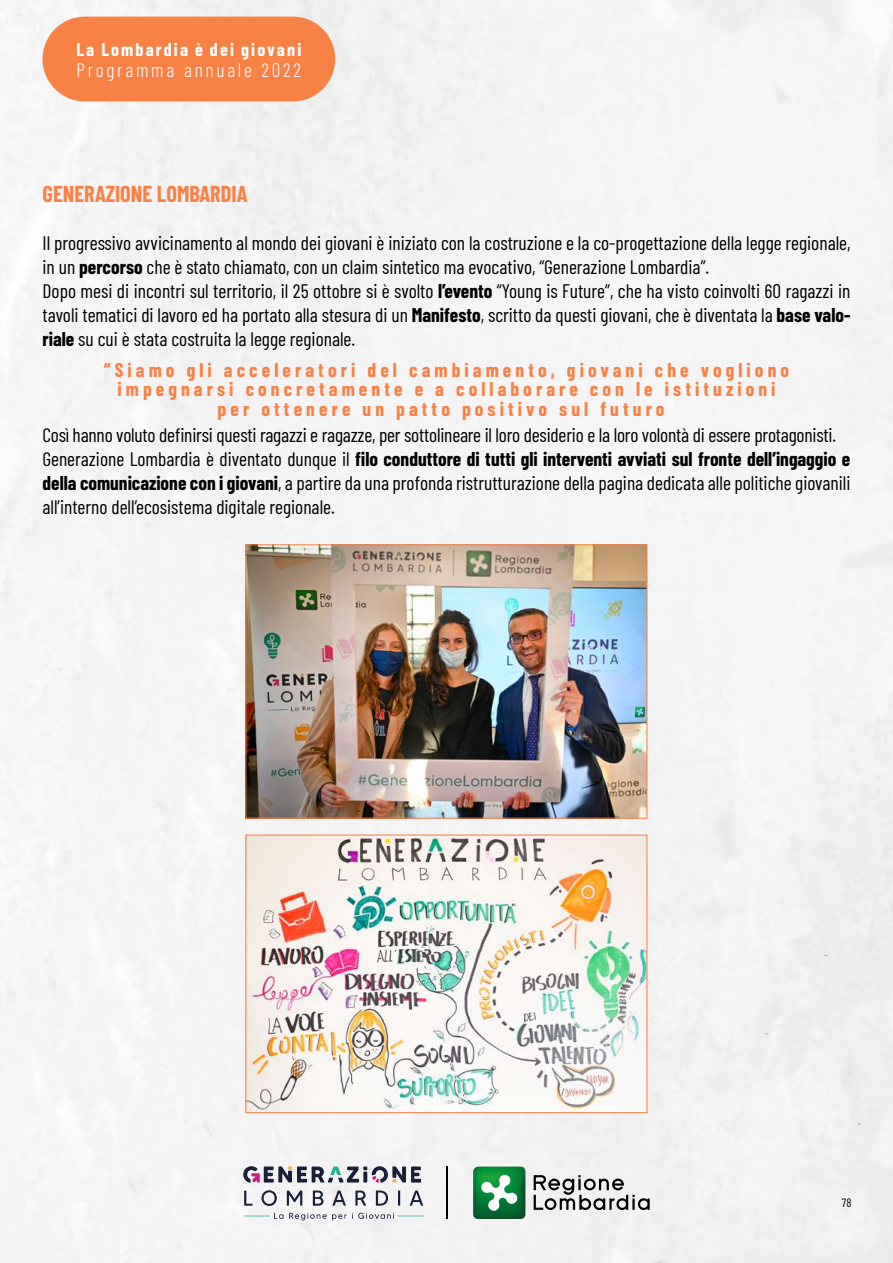
<style>
.page{position:relative;width:893px;height:1263px;background:#f4f4f4}
.page>*{position:absolute;margin:0;border:0;box-sizing:border-box;transform-origin:0 0}
.t1{font:700 22.5px "Barlow Condensed";color:#f88146}
.t2{font:19.5px/24px "Barlow Condensed";color:#000}
.t3{font:700 19.5px/19.5px "Barlow Condensed";letter-spacing:.21em;color:#f88146;text-align:center}
.t4{font:300 19.5px "Barlow Condensed";letter-spacing:.14em;color:#fff}
.t5{font:700 18px "Barlow Condensed";letter-spacing:.12em;color:#fff}
.t6{font:12px "Barlow Condensed";color:#000}
.s1{font-weight:700}
.s2{color:#fff}
</style>
<div class="page">
<svg style="left:473px;top:1166px;width:52px;height:53px"></svg>
<svg style="left:534px;top:1175px;width:116px;height:35px"></svg>
<hr style="left:446px;top:1166px;width:1px;height:53px;background:#000">
<svg style="left:243px;top:1165px;width:178px;height:18px"></svg>
<svg style="left:244px;top:1190px;width:9px;height:16px"></svg>
<svg style="left:261px;top:1190px;width:16px;height:16px"></svg>
<svg style="left:287px;top:1190px;width:15px;height:16px"></svg>
<svg style="left:313px;top:1190px;width:10px;height:16px"></svg>
<svg style="left:332px;top:1190px;width:14px;height:16px"></svg>
<svg style="left:355px;top:1190px;width:11px;height:16px"></svg>
<svg style="left:376px;top:1190px;width:12px;height:16px"></svg>
<svg style="left:398px;top:1190px;width:2px;height:16px"></svg>
<svg style="left:410px;top:1190px;width:13px;height:16px"></svg>
<svg style="left:244px;top:1213px;width:39px;height:6px"></svg>
<svg style="left:289px;top:1213px;width:135px;height:7px"></svg>
<img style="left:247px;top:546px;width:398px;height:271px">
<div style="left:245px;top:544px;width:402px;height:275px;border:1px solid #f88146"></div>
<img style="left:247px;top:836px;width:398px;height:275px">
<div style="left:245px;top:834px;width:402px;height:279px;border:1px solid #f88146"></div>
<div style="left:43px;top:17px;width:292px;height:84px;background:#f88146;border-radius:42px"></div>
<p class="t5" style="left:76px;top:36px;width:226px">La Lombardia è dei giovani</p>
<p class="t4" style="left:76px;top:56px;width:226px">Programma annuale 2022</p>
<p class="t1" style="left:43px;top:178px;width:207px">GENERAZIONE LOMBARDIA</p>
<p class="t2" style="left:43px;top:229px;width:809px">Il progressivo avvicinamento al mondo dei giovani è iniziato con la costruzione e la co-progettazione della legge regionale, in un <span class="s1">percorso</span> che è stato chiamato, con un claim sintetico ma evocativo, “Generazione Lombardia”.<br>Dopo mesi di incontri sul territorio, il 25 ottobre si è svolto <span class="s1">l’evento</span> “Young is Future”, che ha visto coinvolti 60 ragazzi in tavoli tematici di lavoro ed ha portato alla stesura di un <span class="s1">Manifesto</span>, scritto da questi giovani, che è diventata la <span class="s1">base valo&shy;riale</span> su cui è stata costruita la legge regionale.</p>
<p class="t3" style="left:104px;top:359px;width:687px">“Siamo gli acceleratori del cambiamento, giovani che vogliono impegnarsi concretamente e a collaborare con le istituzioni per ottenere un patto positivo sul futuro<span class="s2">”</span></p>
<p class="t2" style="left:43px;top:421px;width:809px">Così hanno voluto definirsi questi ragazzi e ragazze, per sottolineare il loro desiderio e la loro volontà di essere protagonisti.<br>Generazione Lombardia è diventato dunque il <span class="s1">filo conduttore di tutti gli interventi avviati sul fronte dell’ingaggio e della comunicazione con i giovani</span>, a partire da una profonda ristrutturazione della pagina dedicata alle politiche giovanili all’interno dell’ecosistema digitale regionale.</p>
<p class="t6" style="left:842px;top:1194px;width:11px">78</p>
</div>
